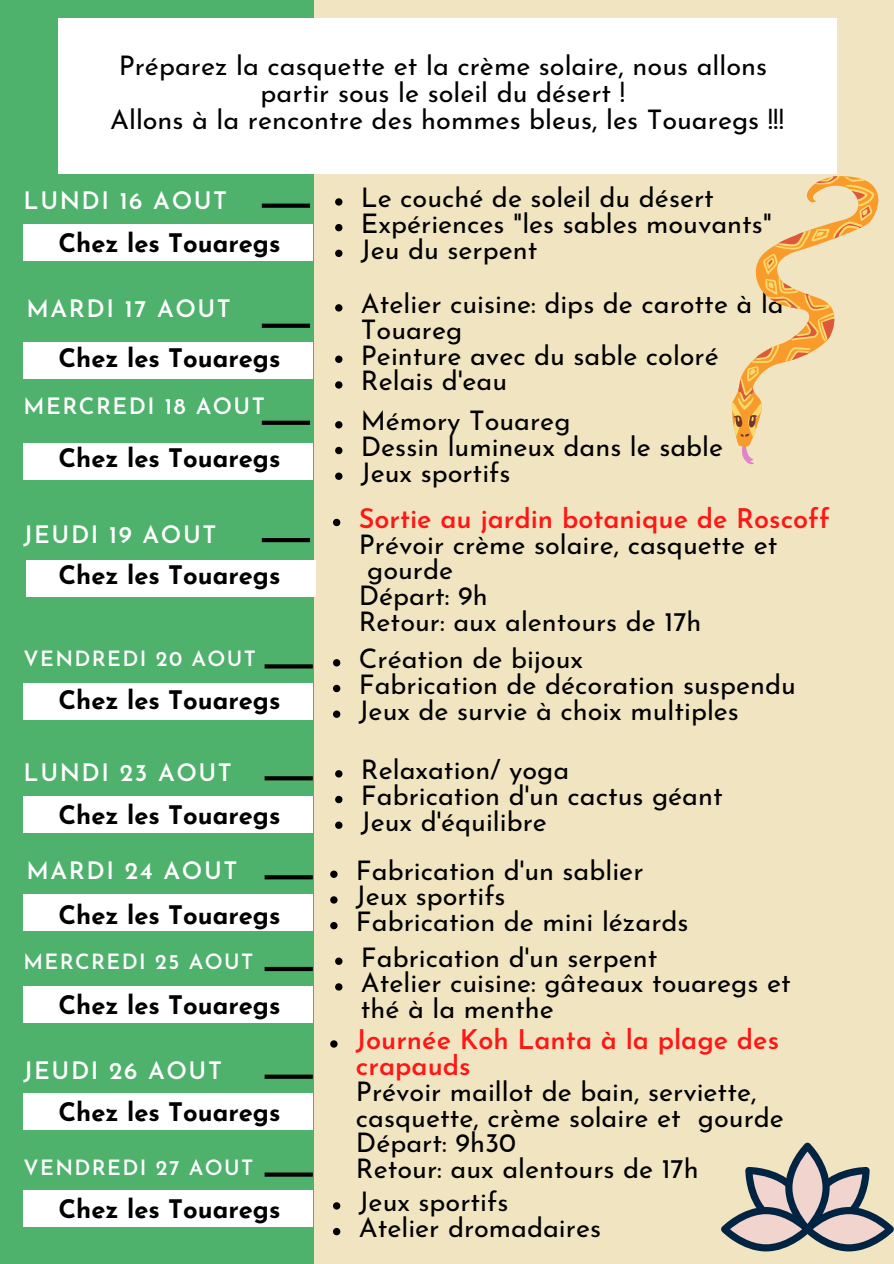
<style>
.page{position:relative;width:894px;height:1264px;background:#fff}
.page>*{position:absolute;margin:0;border:0;box-sizing:border-box;transform-origin:0 0}
.t1{font:27px/25.7px "Josefin Sans";color:#000}
.t2{font:600 27px/25.7px "Josefin Sans";color:#ff1616}
.t3{font:700 25.5px "Josefin Sans";color:#000}
.t4{font:600 24px "Josefin Sans";letter-spacing:.065em;color:#fff}
.t5{font:600 22.5px "Josefin Sans";letter-spacing:.065em;color:#fff}
.t6{font:600 21px "Josefin Sans";letter-spacing:.065em;color:#fff}
</style>
<div class="page">
<div style="left:0;top:0;width:893px;height:1263px;background:#f1e5c1"></div>
<div style="left:0;top:0;width:313px;height:1263px;background:#4eb16c"></div>
<svg style="left:262px;top:203px;width:48px;height:5px"></svg>
<svg style="left:335px;top:198px;width:7px;height:8px"></svg>
<svg style="left:335px;top:224px;width:7px;height:7px"></svg>
<svg style="left:335px;top:250px;width:7px;height:7px"></svg>
<div style="left:24px;top:224px;width:288px;height:37px;background:#fff"></div>
<svg style="left:262px;top:324px;width:48px;height:4px"></svg>
<svg style="left:335px;top:304px;width:7px;height:7px"></svg>
<svg style="left:335px;top:355px;width:7px;height:8px"></svg>
<svg style="left:335px;top:381px;width:7px;height:7px"></svg>
<div style="left:24px;top:342px;width:288px;height:37px;background:#fff"></div>
<svg style="left:262px;top:420px;width:48px;height:5px"></svg>
<svg style="left:335px;top:421px;width:7px;height:7px"></svg>
<svg style="left:335px;top:447px;width:7px;height:7px"></svg>
<svg style="left:335px;top:472px;width:7px;height:8px"></svg>
<div style="left:24px;top:443px;width:288px;height:36px;background:#fff"></div>
<svg style="left:262px;top:538px;width:48px;height:4px"></svg>
<svg style="left:333px;top:519px;width:7px;height:7px"></svg>
<div style="left:27px;top:559px;width:288px;height:37px;background:#fff"></div>
<svg style="left:264px;top:664px;width:49px;height:4px"></svg>
<svg style="left:333px;top:659px;width:7px;height:7px"></svg>
<svg style="left:333px;top:684px;width:7px;height:8px"></svg>
<svg style="left:333px;top:710px;width:7px;height:8px"></svg>
<div style="left:24px;top:683px;width:288px;height:36px;background:#fff"></div>
<svg style="left:264px;top:776px;width:49px;height:4px"></svg>
<div style="left:24px;top:796px;width:288px;height:36px;background:#fff"></div>
<svg style="left:264px;top:875px;width:49px;height:4px"></svg>
<div style="left:24px;top:894px;width:288px;height:36px;background:#fff"></div>
<svg style="left:264px;top:966px;width:49px;height:5px"></svg>
<div style="left:24px;top:986px;width:288px;height:37px;background:#fff"></div>
<svg style="left:264px;top:1074px;width:49px;height:4px"></svg>
<div style="left:24px;top:1093px;width:288px;height:37px;background:#fff"></div>
<svg style="left:264px;top:1172px;width:49px;height:4px"></svg>
<div style="left:24px;top:1190px;width:288px;height:36px;background:#fff"></div>
<svg style="left:731px;top:176px;width:147px;height:288px"></svg>
<svg style="left:335px;top:770px;width:7px;height:7px"></svg>
<svg style="left:335px;top:795px;width:7px;height:8px"></svg>
<svg style="left:335px;top:821px;width:7px;height:7px"></svg>
<svg style="left:330px;top:870px;width:7px;height:7px"></svg>
<svg style="left:330px;top:896px;width:7px;height:7px"></svg>
<svg style="left:330px;top:922px;width:7px;height:7px"></svg>
<svg style="left:335px;top:957px;width:7px;height:7px"></svg>
<svg style="left:335px;top:983px;width:7px;height:7px"></svg>
<svg style="left:330px;top:1040px;width:7px;height:7px"></svg>
<svg style="left:333px;top:1202px;width:7px;height:7px"></svg>
<svg style="left:333px;top:1227px;width:7px;height:8px"></svg>
<svg style="left:721px;top:1142px;width:172px;height:109px"></svg>
<div style="left:58px;top:18px;width:778px;height:155px;background:#fff"></div>
<p class="t1" style="left:119px;top:56px;width:649px">Préparez la casquette et la crème solaire, nous allons</p>
<p class="t1" style="left:260px;top:83px;width:366px">partir sous le soleil du désert !</p>
<p class="t1" style="left:110px;top:110px;width:675px">Allons à la rencontre des hommes bleus, les Touaregs !!!</p>
<p class="t4" style="left:24px;top:191px;width:205px">LUNDI 16 AOUT</p>
<p class="t3" style="left:58px;top:232px;width:223px">Chez les Touaregs</p>
<p class="t4" style="left:27px;top:299px;width:206px">MARDI 17 AOUT</p>
<p class="t3" style="left:58px;top:348px;width:223px">Chez les Touaregs</p>
<p class="t5" style="left:24px;top:397px;width:243px">MERCREDI 18 AOUT</p>
<p class="t3" style="left:58px;top:448px;width:223px">Chez les Touaregs</p>
<p class="t4" style="left:24px;top:525px;width:194px">JEUDI 19 AOUT</p>
<p class="t3" style="left:58px;top:565px;width:223px">Chez les Touaregs</p>
<p class="t6" style="left:24px;top:650px;width:234px">VENDREDI 20 AOUT</p>
<p class="t3" style="left:58px;top:690px;width:223px">Chez les Touaregs</p>
<p class="t4" style="left:24px;top:763px;width:210px">LUNDI 23 AOUT</p>
<p class="t3" style="left:58px;top:804px;width:223px">Chez les Touaregs</p>
<p class="t4" style="left:27px;top:860px;width:212px">MARDI 24 AOUT</p>
<p class="t3" style="left:58px;top:905px;width:223px">Chez les Touaregs</p>
<p class="t6" style="left:24px;top:953px;width:231px">MERCREDI 25 AOUT</p>
<p class="t3" style="left:58px;top:995px;width:223px">Chez les Touaregs</p>
<p class="t4" style="left:24px;top:1060px;width:200px">JEUDI 26 AOUT</p>
<p class="t3" style="left:58px;top:1101px;width:223px">Chez les Touaregs</p>
<p class="t6" style="left:24px;top:1158px;width:231px">VENDREDI 27 AOUT</p>
<p class="t3" style="left:58px;top:1198px;width:223px">Chez les Touaregs</p>
<p class="t1" style="left:361px;top:188px;width:354px">Le couché de soleil du désert</p>
<p class="t1" style="left:361px;top:213px;width:412px">Expériences "les sables mouvants"</p>
<p class="t1" style="left:361px;top:239px;width:178px">Jeu du serpent</p>
<p class="t1" style="left:361px;top:294px;width:424px">Atelier cuisine: dips de carotte à la<br>Touareg</p>
<p class="t1" style="left:361px;top:345px;width:359px">Peinture avec du sable coloré</p>
<p class="t1" style="left:361px;top:371px;width:148px">Relais d'eau</p>
<p class="t1" style="left:361px;top:411px;width:211px">Mémory Touareg</p>
<p class="t1" style="left:361px;top:436px;width:364px">Dessin lumineux dans le sable</p>
<p class="t1" style="left:361px;top:462px;width:151px">Jeux sportifs</p>
<p class="t2" style="left:358px;top:508px;width:472px">Sortie au jardin botanique de Roscoff</p>
<p class="t1" style="left:367px;top:534px;width:412px;text-indent:-9px">Prévoir crème solaire, casquette et gourde</p>
<p class="t1" style="left:358px;top:585px;width:130px">Départ: 9h</p>
<p class="t1" style="left:358px;top:611px;width:344px">Retour: aux alentours de 17h</p>
<p class="t1" style="left:358px;top:648px;width:226px">Création de bijoux</p>
<p class="t1" style="left:358px;top:674px;width:438px">Fabrication de décoration suspendu</p>
<p class="t1" style="left:358px;top:700px;width:381px">Jeux de survie à choix multiples</p>
<p class="t1" style="left:361px;top:759px;width:210px">Relaxation/ yoga</p>
<p class="t1" style="left:361px;top:785px;width:363px">Fabrication d'un cactus géant</p>
<p class="t1" style="left:361px;top:811px;width:187px">Jeux d'équilibre</p>
<p class="t1" style="left:356px;top:860px;width:289px">Fabrication d'un sablier</p>
<p class="t1" style="left:356px;top:885px;width:151px">Jeux sportifs</p>
<p class="t1" style="left:356px;top:911px;width:334px">Fabrication de mini lézards</p>
<p class="t1" style="left:361px;top:947px;width:298px">Fabrication d'un serpent</p>
<p class="t1" style="left:361px;top:972px;width:431px">Atelier cuisine: gâteaux touaregs et thé à la menthe</p>
<p class="t2" style="left:356px;top:1029px;width:424px">Journée Koh Lanta à la plage des crapauds</p>
<p class="t1" style="left:356px;top:1081px;width:429px">Prévoir maillot de bain, serviette, casquette, crème solaire et gourde</p>
<p class="t1" style="left:356px;top:1132px;width:161px">Départ: 9h30</p>
<p class="t1" style="left:356px;top:1158px;width:344px">Retour: aux alentours de 17h</p>
<p class="t1" style="left:358px;top:1191px;width:151px">Jeux sportifs</p>
<p class="t1" style="left:358px;top:1217px;width:244px">Atelier dromadaires</p>
</div>
